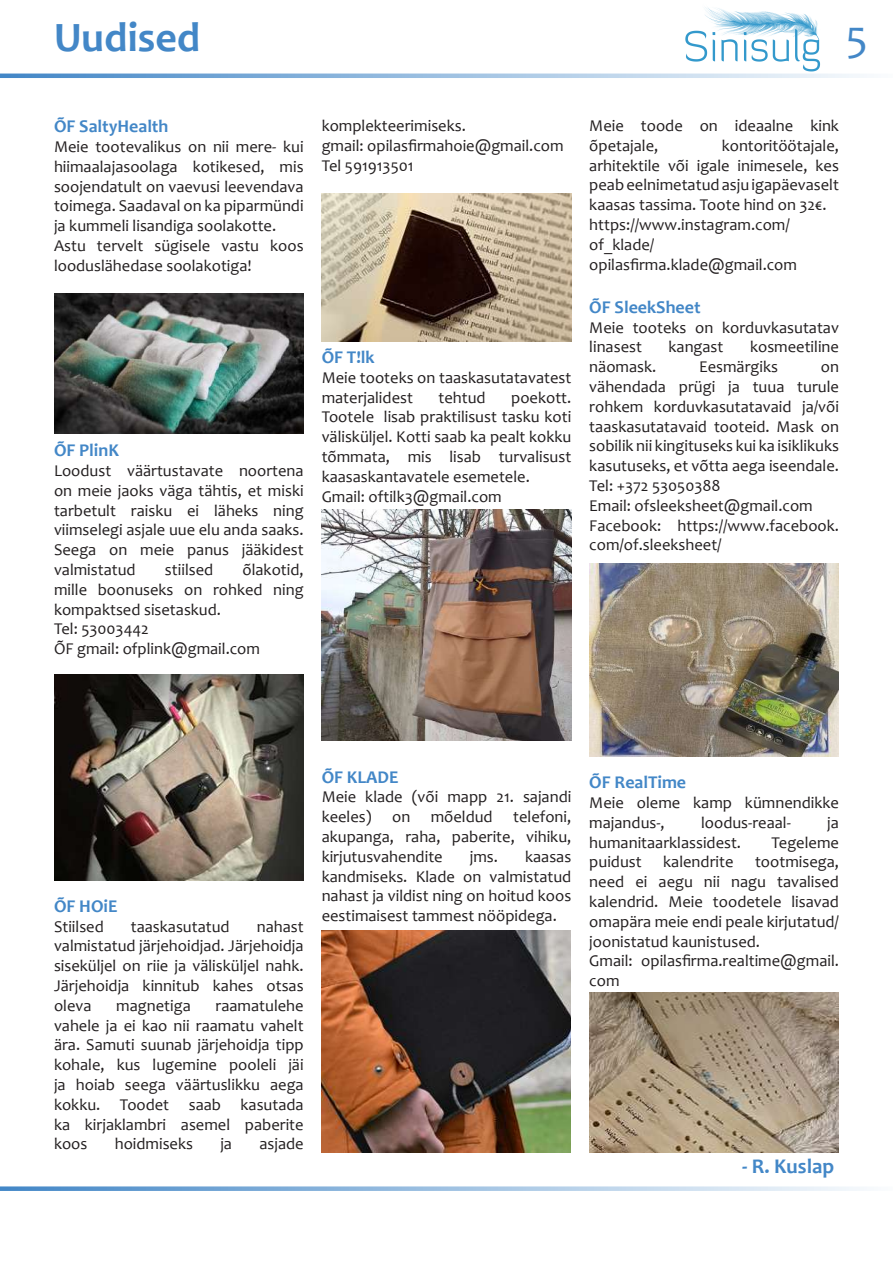
<style>
.page{position:relative;width:893px;height:1263px;background:#fff}
.page>*{position:absolute;margin:0;border:0;box-sizing:border-box;transform-origin:0 0}
.t1{font:45px "Candara";color:#4387c7}
.t2{font:700 42px "Candara";color:#4387c7}
.t3{font:700 21px "Candara";color:#4387c7}
.t4{font:700 18px "Candara";color:#4387c7}
.t5{font:16.5px/19.8px "Candara";color:#231f20}
</style>
<div class="page">
<svg style="left:0;top:74px;width:864px;height:4px"></svg>
<svg style="left:0;top:1186px;width:864px;height:5px"></svg>
<img style="left:685px;top:7px;width:136px;height:65px">
<img style="left:54px;top:294px;width:250px;height:139px">
<img style="left:54px;top:674px;width:250px;height:206px">
<img style="left:322px;top:194px;width:249px;height:147px">
<img style="left:322px;top:509px;width:249px;height:232px">
<img style="left:322px;top:930px;width:248px;height:222px">
<img style="left:589px;top:993px;width:250px;height:159px">
<img style="left:589px;top:563px;width:250px;height:194px">
<h2 class="t2" style="left:54px;top:11px;width:148px">Uudised</h2>
<h1 class="t1" style="left:846px;top:8px;width:24px">5</h1>
<p class="t4" style="left:54px;top:115px;width:116px">ÕF SaltyHealth</p>
<p class="t5" style="left:54px;top:136px;width:251px">Meie tootevalikus on nii mere- kui hiimaalajasoolaga kotikesed, mis soojendatult on vaevusi leevendava toimega. Saadaval on ka piparmündi ja kummeli lisandiga soolakotte.<br>Astu tervelt sügisele vastu koos looduslähedase soolakotiga!</p>
<p class="t5" style="left:322px;top:116px;width:243px">komplekteerimiseks.<br>gmail: opilasfirmahoie@gmail.com<br>Tel 591913501</p>
<p class="t4" style="left:54px;top:439px;width:66px">ÕF PlinK</p>
<p class="t5" style="left:54px;top:461px;width:251px;text-align:justify">Loodust väärtustavate noortena on meie jaoks väga tähtis, et miski tarbetult raisku ei läheks ning viimselegi asjale uue elu anda saaks.<br>Seega on meie panus jääkidest valmistatud</p>
<p class="t5" style="left:54px;top:560px;width:251px;text-indent:189px">õlakotid, mille boonuseks on rohked ning kompaktsed sisetaskud.<br>Tel: 53003442<br>ÕF gmail: ofplink@gmail.com</p>
<p class="t5" style="left:165px;top:560px;width:50px">stiilsed</p>
<p class="t4" style="left:322px;top:346px;width:55px">ÕF T!lk</p>
<p class="t5" style="left:322px;top:367px;width:251px">Meie tooteks on taaskasutatavatest materjalidest</p>
<p class="t5" style="left:322px;top:387px;width:251px;text-indent:190px">poekott.<br>Tootele lisab praktilisust tasku koti välisküljel. Kotti saab ka pealt kokku tõmmata, mis lisab turvalisust kaasaskantavatele esemetele.<br>Gmail: oftilk3@gmail.com</p>
<p class="t5" style="left:438px;top:387px;width:49px">tehtud</p>
<p class="t5" style="left:589px;top:116px;width:251px">Meie toode on ideaalne kink õpetajale,</p>
<p class="t5" style="left:589px;top:135px;width:251px;text-indent:132px">kontoritöötajale, arhitektile või igale inimesele, kes peab eelnimetatud asju igapäevaselt kaasas tassima. Toote hind on 32€. https://www.instagram.com/ of_klade/ opilasfirma.klade@gmail.com</p>
<p class="t4" style="left:589px;top:296px;width:113px">ÕF SleekSheet</p>
<p class="t5" style="left:589px;top:317px;width:251px">Meie tooteks on korduvkasutatav linasest</p>
<p class="t5" style="left:668px;top:337px;width:56px">kangast</p>
<p class="t5" style="left:750px;top:337px;width:90px">kosmeetiline</p>
<p class="t5" style="left:589px;top:357px;width:69px">näomask.</p>
<p class="t5" style="left:699px;top:357px;width:80px">Eesmärgiks</p>
<p class="t5" style="left:589px;top:357px;width:251px;text-indent:231px">on vähendada prügi ja tuua turule rohkem korduvkasutatavaid ja/või taaskasutatavaid tooteid. Mask on sobilik nii kingituseks kui ka isiklikuks kasutuseks, et võtta aega iseendale.<br>Tel: +372 53050388<br>Email: ofsleeksheet@gmail.com<br>Facebook: https://www.facebook. com/of.sleeksheet/</p>
<p class="t4" style="left:54px;top:894px;width:65px">ÕF HOiE</p>
<p class="t5" style="left:54px;top:916px;width:51px">Stiilsed</p>
<p class="t5" style="left:131px;top:916px;width:100px">taaskasutatud</p>
<p class="t5" style="left:54px;top:916px;width:251px;text-align:justify;text-indent:203px">nahast valmistatud järjehoidjad. Järjehoidja siseküljel on riie ja välisküljel nahk.<br>Järjehoidja kinnitub kahes otsas oleva</p>
<p class="t5" style="left:54px;top:995px;width:251px;text-align:justify;text-indent:162px">raamatulehe vahele ja ei kao nii raamatu vahelt ära. Samuti suunab järjehoidja tipp kohale, kus lugemine pooleli jäi ja hoiab seega väärtuslikku aega kokku. Toodet saab kasutada ka kirjaklambri asemel paberite koos</p>
<p class="t5" style="left:116px;top:995px;width:76px">magnetiga</p>
<p class="t5" style="left:115px;top:1134px;width:80px">hoidmiseks</p>
<p class="t5" style="left:220px;top:1134px;width:13px">ja</p>
<p class="t5" style="left:259px;top:1134px;width:46px">asjade</p>
<p class="t4" style="left:322px;top:765px;width:79px">ÕF KLADE</p>
<p class="t5" style="left:322px;top:787px;width:251px;text-align:justify">Meie klade (või mapp 21. sajandi keeles) on mõeldud telefoni, akupanga, raha, paberite, vihiku, kirjutusvahendite</p>
<p class="t5" style="left:322px;top:846px;width:251px;text-align:justify;text-indent:203px">kaasas kandmiseks. Klade on valmistatud nahast ja vildist ning on hoitud koos eestimaisest tammest nööpidega.</p>
<p class="t5" style="left:470px;top:846px;width:30px">jms.</p>
<p class="t4" style="left:589px;top:771px;width:98px">ÕF RealTime</p>
<p class="t5" style="left:589px;top:792px;width:251px">Meie oleme kamp kümnendikke majandus-,</p>
<p class="t5" style="left:701px;top:812px;width:91px">loodus-reaal-</p>
<p class="t5" style="left:827px;top:812px;width:13px">ja</p>
<p class="t5" style="left:589px;top:832px;width:153px">humanitaarklassidest.</p>
<p class="t5" style="left:771px;top:832px;width:69px">Tegeleme</p>
<p class="t5" style="left:589px;top:852px;width:54px">puidust</p>
<p class="t5" style="left:663px;top:852px;width:72px">kalendrite</p>
<p class="t5" style="left:589px;top:852px;width:251px;text-indent:166px">tootmisega, need ei aegu nii nagu tavalised kalendrid. Meie toodetele lisavad omapära meie endi peale kirjutatud/ joonistatud kaunistused.<br>Gmail: opilasfirma.realtime@gmail. com</p>
<p class="t3" style="left:742px;top:1153px;width:94px">- R. Kuslap</p>
</div>
